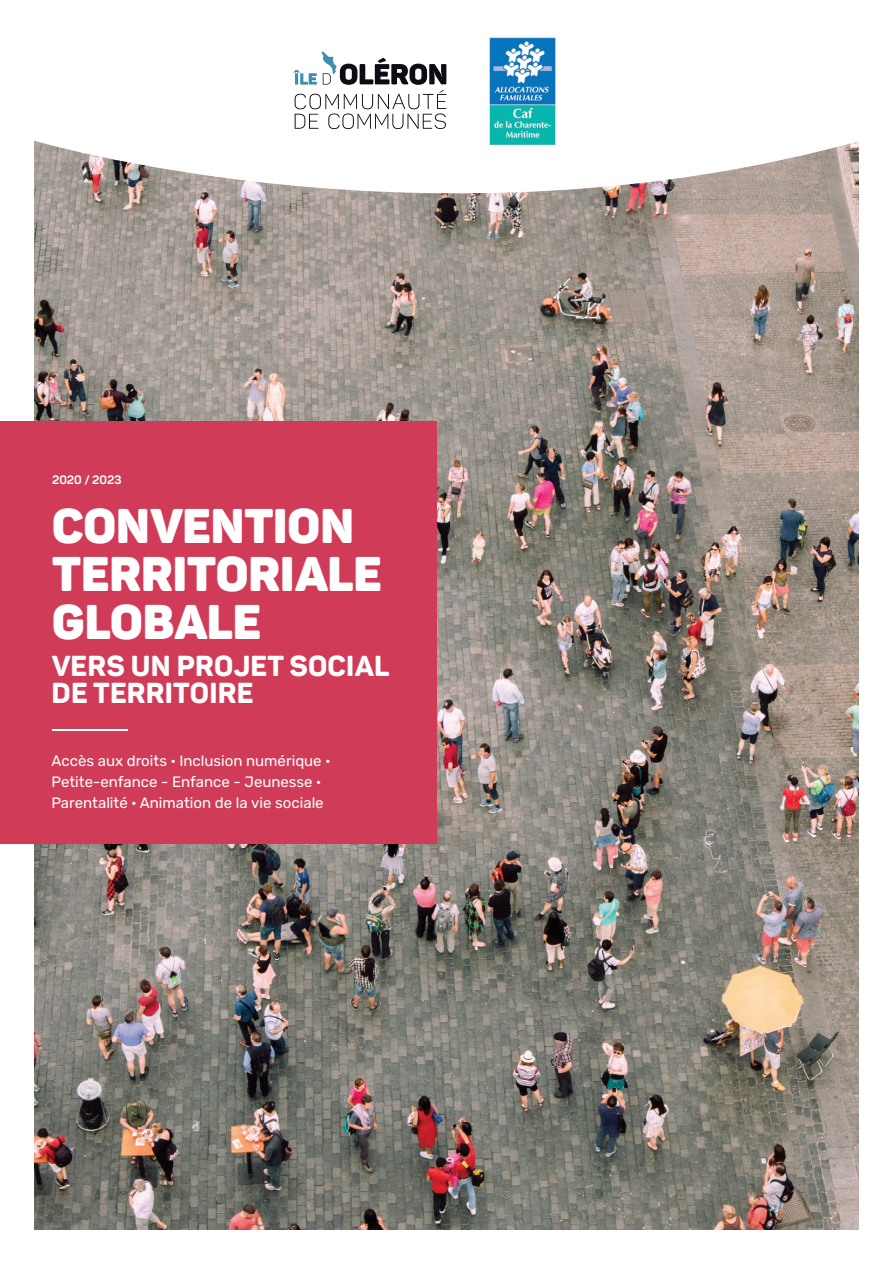
<style>
.page{position:relative;width:893px;height:1263px;background:#fff}
.page>*{position:absolute;margin:0;border:0;box-sizing:border-box;transform-origin:0 0}
.t1{font:900 48px/48px "Panton";color:#fff}
.t2{font:800 28.5px/27px "Panton";letter-spacing:.01em;color:#fff}
.t3{font:15px/21px "Rubik";color:#fff}
.t4{font:700 12px "Panton";color:#fff}
</style>
<div class="page">
<img style="left:34px;top:261px;width:825px;height:968px">
<div style="left:0;top:422px;width:437px;height:422px;background:#d03c57"></div>
<hr style="left:52px;top:729px;width:76px;height:2px;background:#fff">
<svg style="left:34px;top:140px;width:825px;height:121px"></svg>
<svg style="left:293px;top:51px;width:153px;height:78px"></svg>
<img style="left:489px;top:37px;width:66px;height:107px">
<p class="t4" style="left:52px;top:473px;width:71px">2020 / 2023</p>
<p class="t1" style="left:52px;top:501px;width:331px">CONVENTION<br>TERRITORIALE<br>GLOBALE</p>
<p class="t2" style="left:52px;top:652px;width:339px">VERS UN PROJET SOCIAL<br>DE TERRITOIRE</p>
<p class="t3" style="left:52px;top:751px;width:280px">Accès aux droits · Inclusion numérique ·<br>Petite-enfance - Enfance - Jeunesse ·<br>Parentalité · Animation de la vie sociale</p>
</div>
